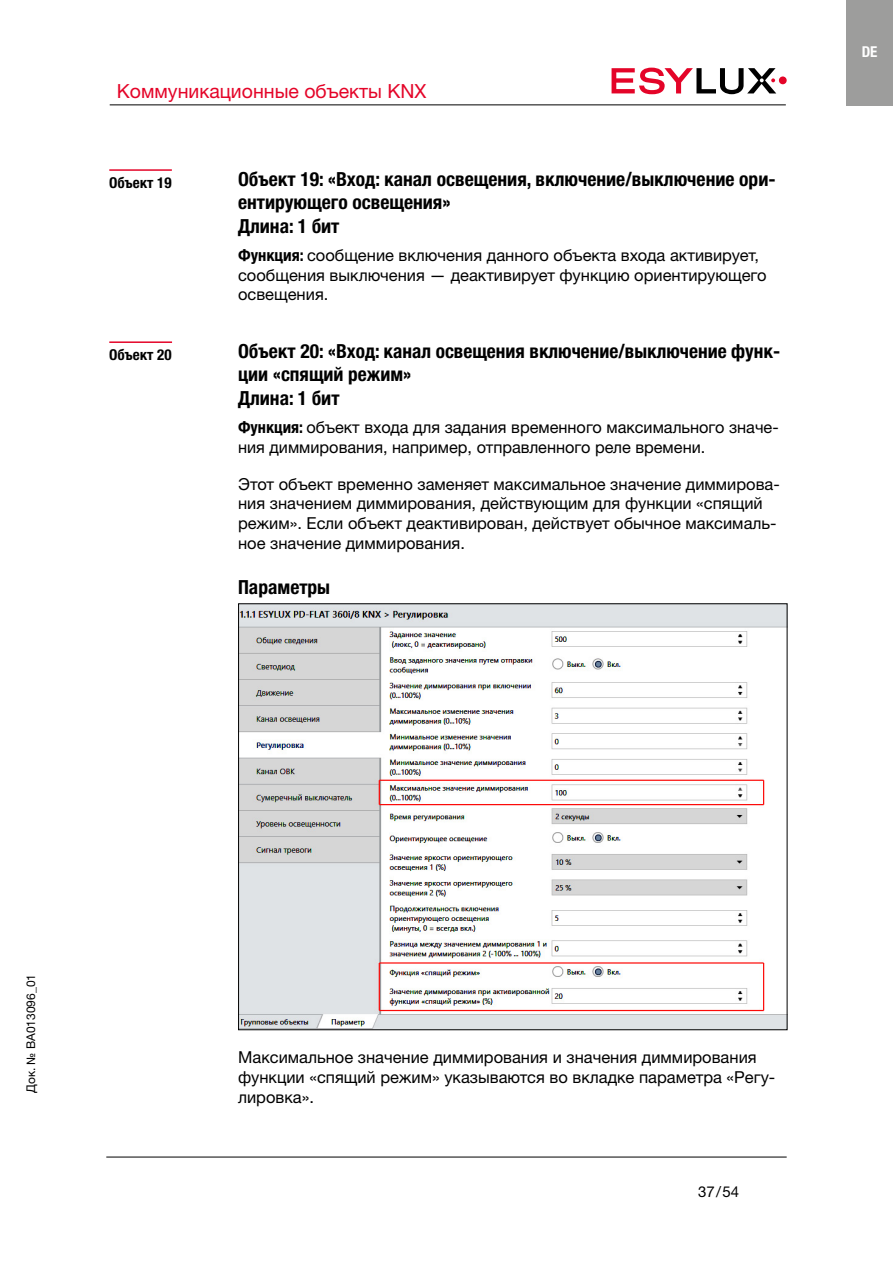
<style>
.page{position:relative;width:893px;height:1263px;background:#fff}
.page>*{position:absolute;margin:0;border:0;box-sizing:border-box;transform-origin:0 0}
.t1{font:700 condensed 19.5px/23.4px "Helvetica Neue LTW1 G";color:#000}
.t2{font:19.5px "Helvetica Neue LTW1 G";color:#e40428}
.t3{font:16.5px/19.8px "Helvetica Neue LTW1 G";color:#000}
.t4{font:700 condensed 15px "Helvetica Neue LTW1 G";color:#000}
.t5{font:15px "Helvetica Neue LTW1 G";color:#000}
.t6{font:700 condensed 15px "Helvetica Neue LTW1 G";color:#fff}
.t7{font:12px "Helvetica Neue LTW1 G";color:#000}
.s1{font-weight:700;font-stretch:condensed}
</style>
<div class="page">
<hr style="left:106px;top:1157px;width:681px;height:1px;background:#000">
<div style="left:779px;top:76px;width:8px;height:8px;background:#e40428;border-radius:50%"></div>
<svg style="left:612px;top:68px;width:164px;height:26px"></svg>
<hr style="left:110px;top:104px;width:676px;height:1px;background:#000">
<div style="left:846px;top:0;width:47px;height:105px;background:#9d9d9c"></div>
<img style="left:240px;top:606px;width:545px;height:422px">
<hr style="left:109px;top:169px;width:63px;height:2px;background:#e40428">
<hr style="left:109px;top:341px;width:63px;height:2px;background:#e40428">
<p class="t2" style="left:117px;top:79px;width:311px">Коммуникационные объекты KNX</p>
<p class="t4" style="left:109px;top:173px;width:64px">Объект 19</p>
<p class="t4" style="left:109px;top:346px;width:64px">Объект 20</p>
<p class="t1" style="left:238px;top:167px;width:539px">Объект 19: «Вход: канал освещения, включение/выключение ори&shy;ентирующего освещения»<br>Длина: 1 бит</p>
<p class="t3" style="left:238px;top:245px;width:530px"><span class="s1">Функция:</span> сообщение включения данного объекта входа активирует, сообщения выключения — деактивирует функцию ориентирующего освещения.</p>
<p class="t1" style="left:238px;top:339px;width:544px">Объект 20: «Вход: канал освещения включение/выключение функ&shy;ции «спящий режим»<br>Длина: 1 бит</p>
<p class="t3" style="left:238px;top:417px;width:542px"><span class="s1">Функция:</span> объект входа для задания временного максимального значе&shy;ния диммирования, например, отправленного реле времени.</p>
<p class="t3" style="left:238px;top:474px;width:543px">Этот объект временно заменяет максимальное значение диммирова&shy;ния значением диммирования, действующим для функции «спящий режим». Если объект деактивирован, действует обычное максималь&shy;ное значение диммирования.</p>
<p class="t1" style="left:238px;top:575px;width:94px">Параметры</p>
<p class="t6" style="left:862px;top:43px;width:17px">DE</p>
<p class="t7" style="left:24px;top:1093px;width:121px;rotate:-90deg">Док. № BA013096_01</p>
<p class="t3" style="left:238px;top:1047px;width:539px">Максимальное значение диммирования и значения диммирования функции «спящий режим» указываются во вкладке параметра «Регу&shy;лировка».</p>
<p class="t5" style="left:698px;top:1182px;width:42px">37 / 54</p>
</div>
